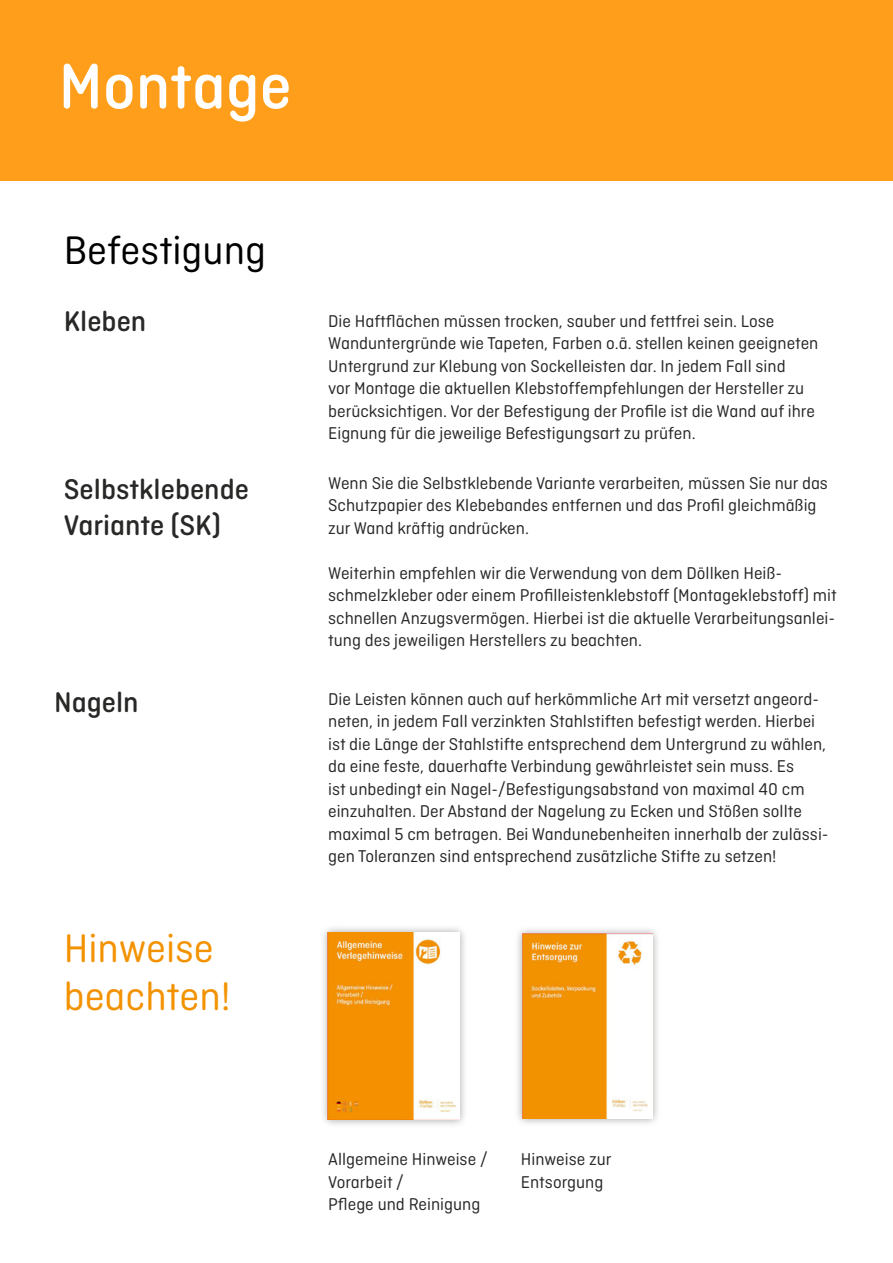
<style>
.page{position:relative;width:893px;height:1263px;background:#fff}
.page>*{position:absolute;margin:0;border:0;box-sizing:border-box;transform-origin:0 0}
.t1{font:500 67.5px "Ciutadella Rounded";color:#fff}
.t2{font:42px/48px "Ciutadella Rounded";color:#f39200}
.t3{font:42px "Ciutadella Rounded";color:#000}
.t4{font:500 30px/36px "Ciutadella Rounded";color:#282827}
.t5{font:18px/22.5px "Ciutadella Rounded";color:#282827}
</style>
<div class="page">
<div style="left:0;top:0;width:893px;height:180px;background:#ff9e1a"></div>
<div style="left:514px;top:925px;width:147px;height:201px;background:#000;opacity:.35"></div>
<img style="left:522px;top:933px;width:130px;height:185px">
<div style="left:319px;top:923px;width:149px;height:205px;background:#000;opacity:.35"></div>
<img style="left:328px;top:932px;width:131px;height:187px">
<h1 class="t1" style="left:58px;top:48px;width:235px">Montage</h1>
<h2 class="t3" style="left:64px;top:227px;width:204px">Befestigung</h2>
<h3 class="t4" style="left:64px;top:303px;width:84px">Kleben</h3>
<h3 class="t4" style="left:64px;top:471px;width:187px">Selbstklebende<br>Variante (SK)</h3>
<h3 class="t4" style="left:54px;top:684px;width:86px">Nageln</h3>
<h2 class="t2" style="left:64px;top:924px;width:169px">Hinweise beachten!</h2>
<p class="t5" style="left:328px;top:310px;width:492px">Die Haftflächen müssen trocken, sauber und fettfrei sein. Lose Wanduntergründe wie Tapeten, Farben o.ä. stellen keinen geeigneten Untergrund zur Klebung von Sockelleisten dar. In jedem Fall sind<br>vor Montage die aktuellen Klebstoffempfehlungen der Hersteller zu berücksichtigen. Vor der Befestigung der Profile ist die Wand auf ihre Eignung für die jeweilige Befestigungsart zu prüfen.</p>
<p class="t5" style="left:328px;top:472px;width:501px">Wenn Sie die Selbstklebende Variante verarbeiten, müssen Sie nur das<br>Schutzpapier des Klebebandes entfernen und das Profil gleichmäßig zur Wand kräftig andrücken.</p>
<p class="t5" style="left:328px;top:562px;width:510px">Weiterhin empfehlen wir die Verwendung von dem Döllken Heiß&shy;schmelzkleber oder einem Profilleistenklebstoff (Montageklebstoff) mit schnellen Anzugsvermögen. Hierbei ist die aktuelle Verarbeitungsanlei&shy;tung des jeweiligen Herstellers zu beachten.</p>
<p class="t5" style="left:328px;top:688px;width:502px">Die Leisten können auch auf herkömmliche Art mit versetzt angeord&shy;neten, in jedem Fall verzinkten Stahlstiften befestigt werden. Hierbei ist die Länge der Stahlstifte entsprechend dem Untergrund zu wählen, da eine feste, dauerhafte Verbindung gewährleistet sein muss. Es<br>ist unbedingt ein Nagel-/Befestigungsabstand von maximal 40 cm einzuhalten. Der Abstand der Nagelung zu Ecken und Stößen sollte maximal 5 cm betragen. Bei Wandunebenheiten innerhalb der zulässi&shy;gen Toleranzen sind entsprechend zusätzliche Stifte zu setzen!</p>
<p class="t5" style="left:328px;top:1148px;width:161px">Allgemeine Hinweise /<br>Vorarbeit /<br>Pflege und Reinigung</p>
<p class="t5" style="left:521px;top:1148px;width:92px">Hinweise zur<br>Entsorgung</p>
</div>
